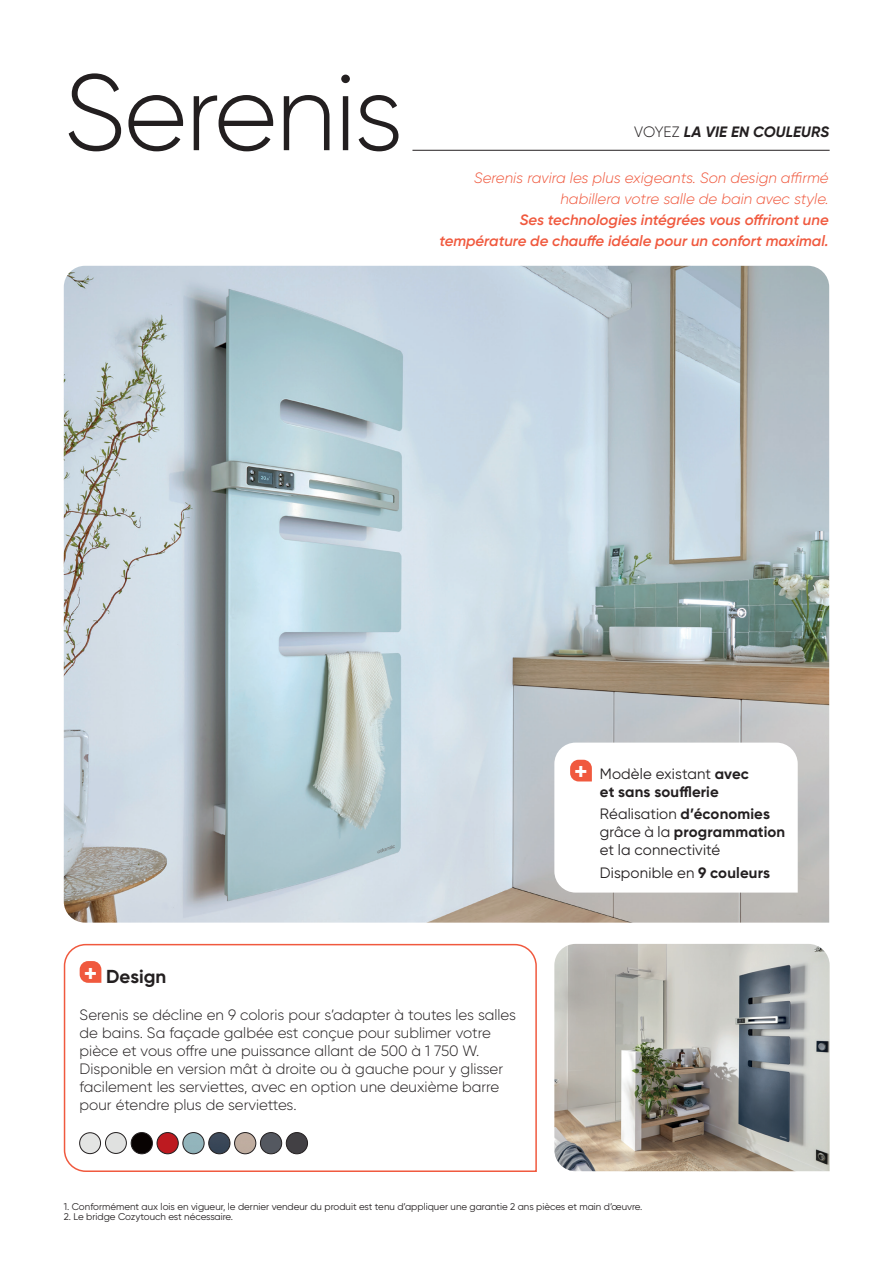
<style>
.page{position:relative;width:893px;height:1263px;background:#fff}
.page>*{position:absolute;margin:0;border:0;box-sizing:border-box;transform-origin:0 0}
.t1{font:300 108px "Gilroy";letter-spacing:-.02em;color:#231f20}
.t2{font:700 18.75px "Gilroy";color:#231f20}
.t3{font:300 15px/18px "Gilroy";color:#231f20}
.t4{font:italic 600 15px/21px "Gilroy";color:#f0593e;text-align:right}
.t5{font:italic 300 15px/21px "Gilroy";color:#f0593e;text-align:right}
.t6{font:15px/18px "Gilroy";letter-spacing:.01em;color:#231f20}
.t7{font:700 15px/18px "Gilroy";letter-spacing:.01em;color:#231f20;text-align:center}
.t8{font:italic 700 15px "Gilroy";letter-spacing:.01em;color:#231f20}
.t9{font:9.75px "Gilroy";color:#231f20}
.s1{font-weight:300;font-style:normal}
.s2{font-size:24.3px;color:#fff}
.s3{font-weight:400}
.s4{font-weight:700}
</style>
<div class="page">
<img style="left:64px;top:266px;width:765px;height:657px">
<svg style="left:63px;top:943px;width:474px;height:229px"></svg>
<img style="left:554px;top:944px;width:276px;height:227px">
<hr style="left:412px;top:150px;width:418px;height:1px;background:#231f20">
<svg style="left:554px;top:743px;width:244px;height:149px"></svg>
<svg style="left:80px;top:961px;width:21px;height:22px"></svg>
<div style="left:131px;top:1132px;width:21px;height:22px;background:#080302;border-radius:50%"></div>
<div style="left:131px;top:1132px;width:22px;height:22px;border:1px solid #231f20;border-radius:50%"></div>
<div style="left:157px;top:1132px;width:21px;height:22px;background:#bd1a20;border-radius:50%"></div>
<div style="left:157px;top:1132px;width:21px;height:22px;border:1px solid #231f20;border-radius:50%"></div>
<img style="left:183px;top:1132px;width:21px;height:22px;border-radius:11px">
<div style="left:183px;top:1132px;width:21px;height:22px;border:1px solid #231f20;border-radius:50%"></div>
<img style="left:209px;top:1132px;width:21px;height:22px;border-radius:11px">
<div style="left:209px;top:1132px;width:21px;height:22px;border:1px solid #231f20;border-radius:50%"></div>
<img style="left:235px;top:1132px;width:21px;height:22px;border-radius:11px">
<div style="left:234px;top:1132px;width:22px;height:22px;border:1px solid #231f20;border-radius:50%"></div>
<div style="left:260px;top:1132px;width:22px;height:22px;background:#545860;border-radius:50%"></div>
<div style="left:260px;top:1132px;width:22px;height:22px;border:1px solid #231f20;border-radius:50%"></div>
<div style="left:286px;top:1132px;width:22px;height:22px;background:#424044;border-radius:50%"></div>
<div style="left:286px;top:1132px;width:22px;height:22px;border:1px solid #231f20;border-radius:50%"></div>
<div style="left:80px;top:1133px;width:21px;height:20px;background:#e3e4e3;border-radius:50%"></div>
<div style="left:79px;top:1132px;width:22px;height:22px;border:1px solid #231f20;border-radius:50%"></div>
<div style="left:105px;top:1132px;width:21px;height:21px;background:#e0e1e0;border-radius:50%"></div>
<div style="left:105px;top:1132px;width:22px;height:21px;border:1px solid #231f20;border-radius:50%"></div>
<h1 class="t1" style="left:64px;top:46px;width:341px">Serenis</h1>
<p class="t8" style="left:634px;top:122px;width:196px"><span class="s1">VOYEZ</span> LA VIE EN COULEURS</p>
<p class="t5" style="left:474px;top:167px;width:356px">Serenis ravira les plus exigeants. Son design affirmé habillera votre salle de bain avec style.</p>
<p class="t4" style="left:439px;top:209px;width:391px">Ses technologies intégrées vous offriront une température de chauffe idéale pour un confort maximal.</p>
<p class="t7" style="left:574px;top:765px;width:176px"><span class="s2">+</span> <span class="s3">Modèle existant</span> avec et sans soufflerie</p>
<p class="t6" style="left:600px;top:805px;width:187px">Réalisation <span class="s4">d’économies </span>grâce à la <span class="s4">programmation </span>et la connectivité</p>
<p class="t6" style="left:600px;top:863px;width:172px">Disponible en <span class="s4">9 couleurs</span></p>
<p class="t2" style="left:84px;top:964px;width:84px"><span class="s2">+</span> Design</p>
<p class="t3" style="left:80px;top:1006px;width:438px">Serenis se décline en 9 coloris pour s’adapter à toutes les salles de bains. Sa façade galbée est conçue pour sublimer votre pièce et vous offre une puissance allant de 500 à 1 750 W.<br>Disponible en version mât à droite ou à gauche pour y glisser facilement les serviettes, avec en option une deuxième barre pour étendre plus de serviettes.</p>
<p class="t9" style="left:64px;top:1200px;width:580px">1. Conformément aux lois en vigueur, le dernier vendeur du produit est tenu d’appliquer une garantie 2 ans pièces et main d’œuvre.</p>
<p class="t9" style="left:64px;top:1211px;width:171px">2. Le bridge Cozytouch est nécessaire.</p>
</div>
